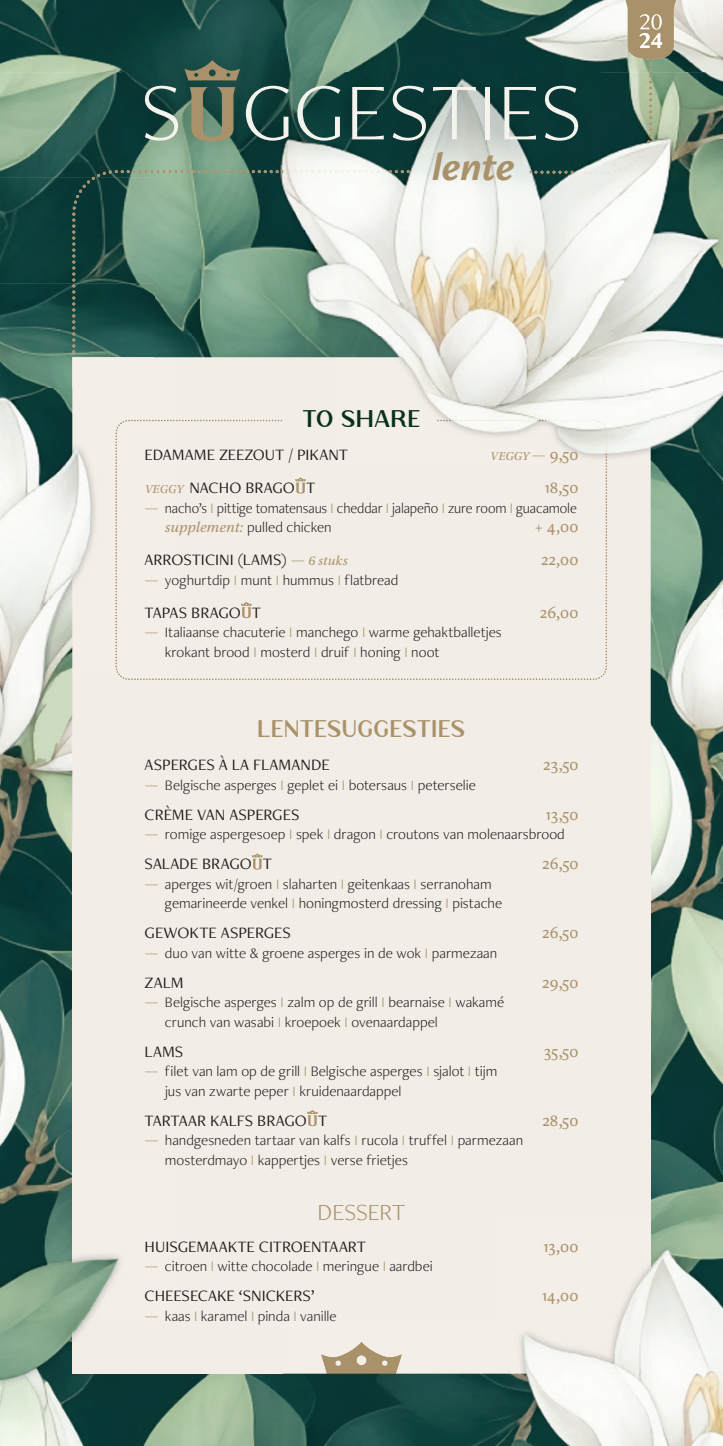
<style>
.page{position:relative;width:723px;height:1446px;background:#fff}
.page>*{position:absolute;margin:0;border:0;box-sizing:border-box;transform-origin:0 0}
.t1{font:300 83.85px "Freight Neo Pro";letter-spacing:.005em;color:#f4f3ee}
.t2{font:italic 700 40.5px "Freight Neo Pro";letter-spacing:-.01em;color:#a99169}
.t3{font:24px "Rodano";letter-spacing:.05em;color:#a99169}
.t4{font:24px "Rodano";letter-spacing:.05em;color:#073119}
.t5{font:300 24px "Freight Neo Pro";letter-spacing:-.015em;color:#a99169}
.t6{font:16.5px "Freight Neo Pro";letter-spacing:-.005em;color:#231f20}
.t7{font:500 16.5px "Freight Neo Pro";letter-spacing:-.005em;color:#a99169}
.t8{font:300 15px/19.5px "Freight Neo Pro";color:#231f20}
.t9{font:300 15px/19.5px "Freight Neo Pro";color:#231f20;scale:.96 1}
.t10{font:italic 12px "Utopia Std";letter-spacing:.02em;color:#a99169}
.s1{font-family:"Freight Neo Pro";font-weight:300;font-style:normal;font-size:15px}
.s2{font-family:"Freight Neo Pro";font-weight:500;font-style:normal;font-size:16.5px}
.s3{font-family:"Utopia Std";font-style:italic;font-size:12px;color:#a99169}
.s4{color:#a99169}
.s5{font-family:"Utopia Std";font-weight:400;font-style:italic;color:#a99169}
.s6{font-weight:300;font-size:15px;color:#9c8d66}
.s7{font-family:"Utopia Std";font-style:italic;font-size:13.5px;color:#a99169}
</style>
<div class="page">
<img style="left:465px;top:0;width:258px;height:72px">
<img style="left:207px;top:0;width:258px;height:39px">
<img style="left:0;top:0;width:207px;height:72px">
<svg style="left:528px;top:0;width:152px;height:72px"></svg>
<img style="left:625px;top:0;width:51px;height:60px">
<img style="left:640px;top:14px;width:22px;height:16px">
<img style="left:639px;top:33px;width:23px;height:15px">
<img style="left:568px;top:72px;width:155px;height:317px">
<img style="left:0;top:72px;width:155px;height:317px">
<img style="left:155px;top:165px;width:413px;height:192px">
<img style="left:651px;top:389px;width:72px;height:845px">
<img style="left:0;top:389px;width:72px;height:845px">
<img style="left:620px;top:1234px;width:103px;height:212px">
<img style="left:0;top:1234px;width:103px;height:212px">
<img style="left:103px;top:1373px;width:517px;height:73px">
<div style="left:72px;top:357px;width:579px;height:1016px;background:#f2eee7"></div>
<img style="left:321px;top:1341px;width:81px;height:32px">
<svg style="left:121px;top:170px;width:289px;height:3px"></svg>
<img style="left:72px;top:170px;width:46px;height:46px">
<svg style="left:72px;top:219px;width:3px;height:134px"></svg>
<img style="left:649px;top:75px;width:3px;height:50px">
<img style="left:528px;top:128px;width:124px;height:46px">
<img style="left:122px;top:39px;width:479px;height:126px">
<svg style="left:190px;top:87px;width:45px;height:55px;background:#757d62"></svg>
<svg style="left:184px;top:60px;width:56px;height:20px"></svg>
<div style="left:115px;top:420px;width:492px;height:260px;background:#f2eee7"></div>
<svg style="left:252px;top:853px;width:11px;height:17px"></svg>
<svg style="left:307px;top:1110px;width:11px;height:16px"></svg>
<h1 class="t1" style="left:141px;top:55px;width:443px">S GGESTIES</h1>
<h2 class="t2" style="left:433px;top:140px;width:84px">lente</h2>
<h3 class="t4" style="left:303px;top:405px;width:119px">TO SHARE</h3>
<p class="t6" style="left:145px;top:443px;width:205px">EDAMAME ZEEZOUT / PIKANT</p>
<p class="t10" style="left:490px;top:450px;width:90px">VEGGY <span class="s1">—</span> <span class="s2">9,50</span></p>
<p class="t6" style="left:145px;top:476px;width:172px"><span class="s3">VEGGY</span> NACHO BRAGO T</p>
<p class="t7" style="left:545px;top:476px;width:35px">18,50</p>
<p class="t9" style="left:165px;top:497px;width:430px;text-indent:-20px"><span class="s4">—</span> nacho’s <span class="s4">I</span> pittige tomatensaus <span class="s4">I</span> cheddar <span class="s4">I</span> jalapeño <span class="s4">I</span> zure room <span class="s4">I</span> guacamole <span class="s5">supplement:</span> pulled chicken</p>
<p class="t7" style="left:535px;top:515px;width:45px">+ 4,00</p>
<p class="t6" style="left:145px;top:548px;width:205px">ARROSTICINI (LAMS) <span class="s6">—</span> <span class="s7">6 stuks</span></p>
<p class="t7" style="left:541px;top:548px;width:39px">22,00</p>
<p class="t8" style="left:145px;top:569px;width:255px"><span class="s4">—</span> yoghurtdip <span class="s4">I</span> munt <span class="s4">I</span> hummus <span class="s4">I</span> flatbread</p>
<p class="t6" style="left:145px;top:601px;width:118px">TAPAS BRAGO T</p>
<p class="t7" style="left:540px;top:601px;width:40px">26,00</p>
<p class="t8" style="left:165px;top:622px;width:338px;text-indent:-20px"><span class="s4">—</span> Italiaanse chacuterie <span class="s4">I</span> manchego <span class="s4">I</span> warme gehaktballetjes krokant brood <span class="s4">I</span> mosterd <span class="s4">I</span> druif <span class="s4">I</span> honing <span class="s4">I</span> noot</p>
<h3 class="t3" style="left:258px;top:715px;width:208px">LENTESUGGESTIES</h3>
<p class="t6" style="left:145px;top:753px;width:187px">ASPERGES À LA FLAMANDE</p>
<p class="t7" style="left:543px;top:753px;width:37px">23,50</p>
<p class="t8" style="left:145px;top:774px;width:333px"><span class="s4">—</span> Belgische asperges <span class="s4">I</span> geplet ei <span class="s4">I</span> botersaus <span class="s4">I</span> peterselie</p>
<p class="t6" style="left:145px;top:803px;width:156px">CRÈME VAN ASPERGES</p>
<p class="t7" style="left:546px;top:803px;width:34px">13,50</p>
<p class="t8" style="left:145px;top:824px;width:422px"><span class="s4">—</span> romige aspergesoep <span class="s4">I</span> spek <span class="s4">I</span> dragon <span class="s4">I</span> croutons van molenaarsbrood</p>
<p class="t6" style="left:145px;top:852px;width:129px">SALADE BRAGO T</p>
<p class="t7" style="left:542px;top:852px;width:38px">26,50</p>
<p class="t8" style="left:165px;top:873px;width:339px;text-indent:-20px"><span class="s4">—</span> aperges wit/groen <span class="s4">I</span> slaharten <span class="s4">I</span> geitenkaas <span class="s4">I</span> serranoham gemarineerde venkel <span class="s4">I</span> honingmosterd dressing <span class="s4">I</span> pistache</p>
<p class="t6" style="left:145px;top:921px;width:148px">GEWOKTE ASPERGES</p>
<p class="t7" style="left:542px;top:921px;width:38px">26,50</p>
<p class="t8" style="left:145px;top:942px;width:354px"><span class="s4">—</span> duo van witte &amp; groene asperges in de wok <span class="s4">I</span> parmezaan</p>
<p class="t6" style="left:145px;top:971px;width:40px">ZALM</p>
<p class="t7" style="left:542px;top:971px;width:38px">29,50</p>
<p class="t8" style="left:165px;top:992px;width:341px;text-indent:-20px"><span class="s4">—</span> Belgische asperges <span class="s4">I</span> zalm op de grill <span class="s4">I</span> bearnaise <span class="s4">I</span> wakamé crunch van wasabi <span class="s4">I</span> kroepoek <span class="s4">I</span> ovenaardappel</p>
<p class="t6" style="left:145px;top:1040px;width:40px">LAMS</p>
<p class="t7" style="left:544px;top:1040px;width:36px">35,50</p>
<p class="t8" style="left:165px;top:1061px;width:334px;text-indent:-20px"><span class="s4">—</span> filet van lam op de grill <span class="s4">I</span> Belgische asperges <span class="s4">I</span> sjalot <span class="s4">I</span> tijm jus van zwarte peper <span class="s4">I</span> kruidenaardappel</p>
<p class="t6" style="left:145px;top:1109px;width:184px">TARTAAR KALFS BRAGO T</p>
<p class="t7" style="left:542px;top:1109px;width:37px">28,50</p>
<p class="t8" style="left:165px;top:1130px;width:360px;text-indent:-20px"><span class="s4">—</span> handgesneden tartaar van kalfs <span class="s4">I</span> rucola <span class="s4">I</span> truffel <span class="s4">I</span> parmezaan mosterdmayo <span class="s4">I</span> kappertjes <span class="s4">I</span> verse frietjes</p>
<h3 class="t5" style="left:318px;top:1196px;width:89px">DESSERT</h3>
<p class="t6" style="left:145px;top:1235px;width:223px">HUISGEMAAKTE CITROENTAART</p>
<p class="t7" style="left:543px;top:1235px;width:36px">13,00</p>
<p class="t8" style="left:145px;top:1256px;width:290px"><span class="s4">—</span> citroen <span class="s4">I</span> witte chocolade <span class="s4">I</span> meringue <span class="s4">I</span> aardbei</p>
<p class="t6" style="left:145px;top:1284px;width:171px">CHEESECAKE ‘SNICKERS’</p>
<p class="t7" style="left:542px;top:1284px;width:38px">14,00</p>
<p class="t8" style="left:145px;top:1305px;width:194px"><span class="s4">—</span> kaas <span class="s4">I</span> karamel <span class="s4">I</span> pinda <span class="s4">I</span> vanille</p>
</div>
